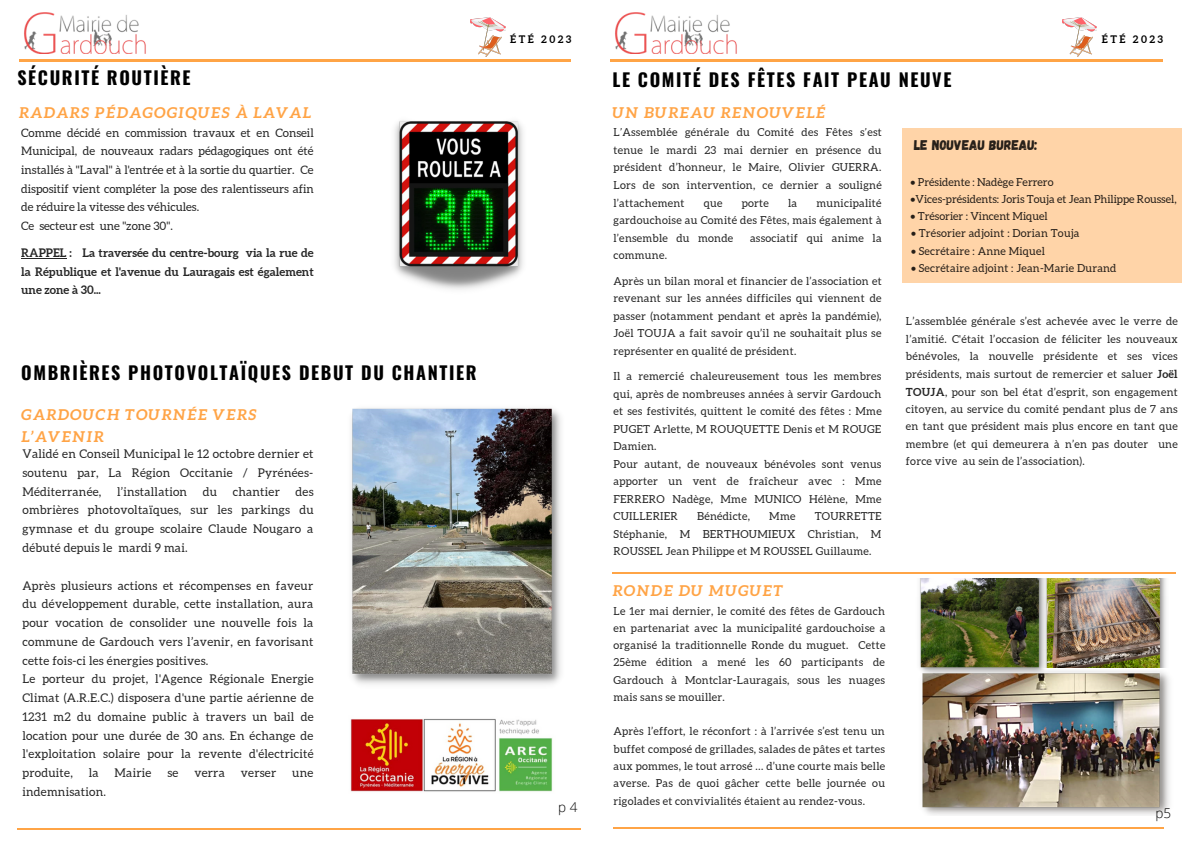
<style>
.page{position:relative;width:1191px;height:843px;background:#fff}
.page>*{position:absolute;margin:0;border:0;box-sizing:border-box;transform-origin:0 0}
.t1{font:700 18px "Oswald";letter-spacing:.09em;color:#000}
.t2{font:italic 700 15px/21.8px "Aleo";letter-spacing:.06em;color:#ffa446}
.t3{font:14px "Gagalin";color:#000}
.t4{font:300 13.4px "Open Sans";color:#000}
.t5{font:12px/18.8px "Aleo";letter-spacing:.02em;color:#000;text-align:justify}
.t6{font:11.7px/18.5px "Aleo";color:#000}
.t7{font:700 11.7px/18.5px "Aleo";color:#000;text-align:justify}
.t8{font:11px/17.5px "Aleo";letter-spacing:.025em;color:#000;text-align:justify}
.t9{font:11px "Aleo";color:#000}
.t10{font:700 10.4px "Aleo";letter-spacing:.24em;color:#000}
.s1{font-weight:700}
</style>
<div class="page">
<hr style="left:19px;top:59px;width:552px;height:2px;background:#ffa446">
<img style="left:24px;top:12px;width:122px;height:42px">
<hr style="left:609px;top:59px;width:553px;height:3px;background:#ffa446">
<img style="left:615px;top:12px;width:122px;height:42px">
<hr style="left:613px;top:827px;width:551px;height:1px;background:#ffa446">
<hr style="left:17px;top:827px;width:564px;height:2px;background:#ffa446">
<img style="left:394px;top:120px;width:129px;height:170px">
<img style="left:351px;top:408px;width:210px;height:277px">
<img style="left:350px;top:719px;width:203px;height:73px">
<img style="left:470px;top:17px;width:35px;height:39px">
<img style="left:1062px;top:17px;width:34px;height:39px">
<hr style="left:21px;top:258px;width:45px;height:1px;background:#000">
<img style="left:919px;top:578px;width:130px;height:91px">
<img style="left:1040px;top:578px;width:126px;height:89px">
<img style="left:921px;top:669px;width:249px;height:146px">
<div style="left:902px;top:128px;width:279px;height:155px;background:#ffd4a8"></div>
<hr style="left:612px;top:571px;width:563px;height:2px;background:#ffa446">
<p class="t1" style="left:17px;top:63px;width:175px">SÉCURITÉ ROUTIÈRE</p>
<p class="t2" style="left:19px;top:101px;width:294px">RADARS PÉDAGOGIQUES À LAVAL</p>
<p class="t6" style="left:21px;top:123px;width:294px">Comme décidé en commission travaux et en Conseil Municipal, de nouveaux radars pédagogiques ont été installés à "Laval" à l'entrée et à la sortie du quartier. Ce dispositif vient compléter la pose des ralentisseurs afin de réduire la vitesse des véhicules.<br>Ce secteur est une "zone 30".</p>
<p class="t7" style="left:21px;top:243px;width:294px">RAPPEL : La traversée du centre-bourg via la rue de la République et l'avenue du Lauragais est également une zone à 30...</p>
<p class="t1" style="left:21px;top:359px;width:457px">OMBRIÈRES PHOTOVOLTAÏQUES DEBUT DU CHANTIER</p>
<p class="t2" style="left:21px;top:403px;width:237px">GARDOUCH TOURNÉE VERS<br>L’AVENIR</p>
<p class="t5" style="left:22px;top:444px;width:292px">Validé en Conseil Municipal le 12 octobre dernier et soutenu par, La Région Occitanie / Pyrénées-Méditerranée,</p>
<p class="t5" style="left:117px;top:482px;width:72px">l’installation</p>
<p class="t5" style="left:203px;top:482px;width:16px">du</p>
<p class="t5" style="left:233px;top:482px;width:49px">chantier</p>
<p class="t5" style="left:22px;top:482px;width:293px;text-indent:273px">des ombrières photovoltaïques, sur les parkings du gymnase et du groupe scolaire Claude Nougaro a débuté depuis le mardi 9 mai.</p>
<p class="t5" style="left:22px;top:575px;width:293px;text-align:left">Après plusieurs actions et récompenses en faveur du développement durable, cette installation, aura pour vocation de consolider une nouvelle fois la commune de Gardouch vers l’avenir, en favorisant cette fois-ci les énergies positives.<br>Le porteur du projet, l'Agence Régionale Energie Climat (A.R.E.C.) disposera d'une partie aérienne de 1231 m2 du domaine public à travers un bail de location pour une durée de 30 ans. En échange de l'exploitation solaire pour la revente d'électricité produite,</p>
<p class="t5" style="left:89px;top:763px;width:11px">la</p>
<p class="t5" style="left:115px;top:763px;width:38px">Mairie</p>
<p class="t5" style="left:167px;top:763px;width:13px">se</p>
<p class="t5" style="left:194px;top:763px;width:32px">verra</p>
<p class="t5" style="left:241px;top:763px;width:37px">verser</p>
<p class="t5" style="left:292px;top:763px;width:23px">une</p>
<p class="t5" style="left:22px;top:782px;width:85px">indemnisation.</p>
<p class="t10" style="left:510px;top:33px;width:63px">ÉTÉ 2023</p>
<p class="t10" style="left:1101px;top:33px;width:63px">ÉTÉ 2023</p>
<p class="t1" style="left:612px;top:65px;width:340px">LE COMITÉ DES FÊTES FAIT PEAU NEUVE</p>
<p class="t2" style="left:612px;top:102px;width:215px">UN BUREAU RENOUVELÉ</p>
<p class="t8" style="left:613px;top:124px;width:270px">L’Assemblée générale du Comité des Fêtes s’est tenue le mardi 23 mai dernier en présence du président d’honneur, le Maire, Olivier GUERRA.<br>Lors de son intervention, ce dernier a souligné l’attachement</p>
<p class="t8" style="left:613px;top:194px;width:269px;text-indent:203px">municipalité gardouchoise au Comité des Fêtes, mais également à l’ensemble du monde</p>
<p class="t8" style="left:703px;top:194px;width:20px">que</p>
<p class="t8" style="left:741px;top:194px;width:29px">porte</p>
<p class="t8" style="left:788px;top:194px;width:11px">la</p>
<p class="t8" style="left:750px;top:229px;width:133px">associatif qui anime la</p>
<p class="t8" style="left:613px;top:246px;width:55px">commune.</p>
<p class="t8" style="left:613px;top:272px;width:270px">Après un bilan moral et financier de l’association et revenant sur les années difficiles qui viennent de passer (notamment pendant et après la pandémie), Joël TOUJA a fait savoir qu’il ne souhaitait plus se représenter en qualité de président.</p>
<p class="t8" style="left:613px;top:367px;width:270px;text-align:left">Il a remercié chaleureusement tous les membres qui, après de nombreuses années à servir Gardouch et ses festivités, quittent le comité des fêtes : Mme PUGET Arlette, M ROUQUETTE Denis et M ROUGE Damien.<br>Pour autant, de nouveaux bénévoles sont venus apporter un vent de fraîcheur avec : Mme FERRERO Nadège, Mme MUNICO Hélène, Mme CUILLERIER</p>
<p class="t8" style="left:697px;top:507px;width:54px">Bénédicte,</p>
<p class="t8" style="left:769px;top:507px;width:28px">Mme</p>
<p class="t8" style="left:613px;top:507px;width:270px;text-indent:201px">TOURRETTE Stéphanie, M BERTHOUMIEUX Christian, M ROUSSEL Jean Philippe et M ROUSSEL Guillaume.</p>
<p class="t3" style="left:914px;top:136px;width:125px">LE NOUVEAU BUREAU:</p>
<p class="t9" style="left:910px;top:175px;width:144px">• Présidente : Nadège Ferrero</p>
<p class="t9" style="left:910px;top:193px;width:267px">•Vices-présidents: Joris Touja et Jean Philippe Roussel,</p>
<p class="t9" style="left:910px;top:210px;width:138px">• Trésorier : Vincent Miquel</p>
<p class="t8" style="left:911px;top:225px;width:170px">• Trésorier adjoint : Dorian Touja</p>
<p class="t8" style="left:911px;top:242px;width:135px">• Secrétaire : Anne Miquel</p>
<p class="t8" style="left:911px;top:259px;width:207px">• Secrétaire adjoint : Jean-Marie Durand</p>
<p class="t8" style="left:905px;top:312px;width:273px">L’assemblée générale s’est achevée avec le verre de l’amitié. C'était l’occasion de féliciter les nouveaux bénévoles, la nouvelle présidente et ses vices présidents, mais surtout de remercier et saluer <span class="s1">Joël TOUJA</span>, pour son bel état d’esprit, son engagement citoyen, au service du comité pendant plus de 7 ans en tant que président mais plus encore en tant que membre (et qui demeurera à n’en pas douter une force vive au sein de l’association).</p>
<p class="t2" style="left:612px;top:579px;width:172px">RONDE DU MUGUET</p>
<p class="t8" style="left:613px;top:602px;width:273px;line-height:17.2px">Le 1er mai dernier, le comité des fêtes de Gardouch en partenariat avec la municipalité gardouchoise a organisé la traditionnelle Ronde du muguet. Cette 25ème édition a mené les 60 participants de Gardouch à Montclar-Lauragais, sous les nuages mais sans se mouiller.</p>
<p class="t8" style="left:613px;top:722px;width:273px;line-height:17.2px">Après l’effort, le réconfort : à l’arrivée s’est tenu un buffet composé de grillades, salades de pâtes et tartes aux pommes, le tout arrosé … d’une courte mais belle averse. Pas de quoi gâcher cette belle journée ou rigolades et convivialités étaient au rendez-vous.</p>
<p class="t4" style="left:558px;top:797px;width:21px">p 4</p>
<p class="t4" style="left:1155px;top:803px;width:17px">p5</p>
</div>
